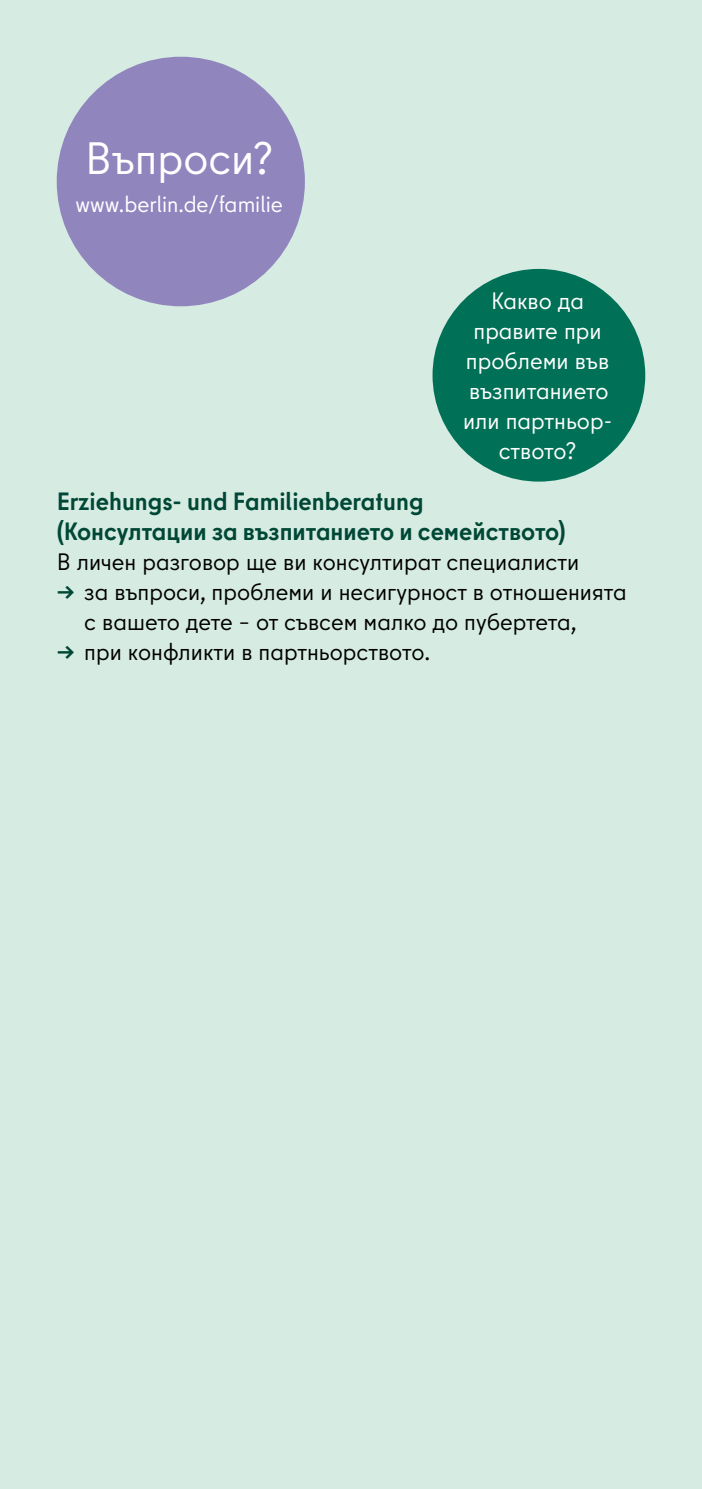
<style>
.page{position:relative;width:702px;height:1489px;background:#fff}
.page>*{position:absolute;margin:0;border:0;box-sizing:border-box;transform-origin:0 0}
.S1{font:45.25px "Berlin Type";color:#fff}
._6a{font:700 25px/30px "Berlin Type";color:#004835}
.Intro_15_5_pt{font:23.75px/30px "Berlin Type";color:#000}
.Intro_15_5_pt-2{font:23.75px/30px "Berlin Type";color:#fff;text-align:center}
.S1-2{font:22.75px "Berlin Type";color:#fff}
.s1{font-weight:700;color:#004835}
</style>
<div class="page">
<div style="left:0;top:0;width:702px;height:1488px;background:#d6ebe2"></div>
<div style="left:432px;top:269px;width:213px;height:212px;background:#007156;border-radius:50%"></div>
<div style="left:57px;top:57px;width:248px;height:249px;background:#9185be;border-radius:50%"></div>
<p class="S1" style="left:85px;top:130px;width:190px">Въпроси?</p>
<p class="S1-2" style="left:76px;top:190px;width:209px">www.berlin.de/familie</p>
<p class="Intro_15_5_pt-2" style="left:463px;top:285px;width:151px">Какво да правите при проблеми във възпитанието или партньор&shy;ството?</p>
<p class="_6a" style="left:57px;top:486px;width:510px">Erziehungs- und Familienberatung (Консултации за възпитанието и семейството)</p>
<p class="Intro_15_5_pt" style="left:57px;top:547px;width:524px">В личен разговор ще ви консултират специалисти</p>
<p class="Intro_15_5_pt" style="left:84px;top:577px;width:544px;text-indent:-28px"><span class="s1">→</span> за въпроси, проблеми и несигурност в отношенията с вашето дете – от съвсем малко до пубертета,</p>
<p class="Intro_15_5_pt" style="left:57px;top:637px;width:375px"><span class="s1">→</span> при конфликти в партньорството.</p>
</div>
